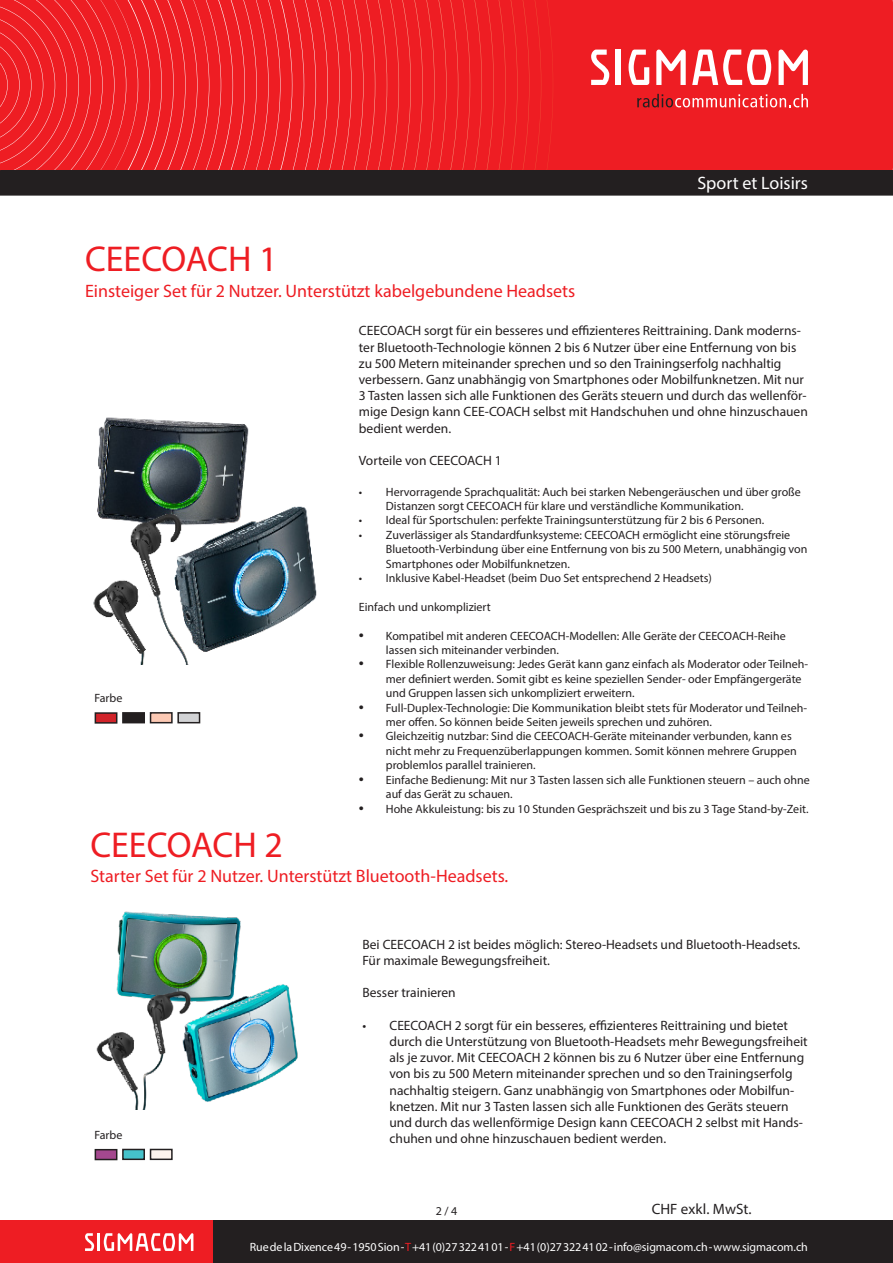
<style>
.page{position:relative;width:893px;height:1263px;background:#fff}
.page>*{position:absolute;margin:0;border:0;box-sizing:border-box;transform-origin:0 0}
.t1{font:36px "Myriad Pro";color:#ee1d23}
.t2{font:18px "Myriad Pro";color:#ee1d23}
.t3{font:18px "Myriad Pro";color:#fff}
.t4{font:15px "Myriad Pro";letter-spacing:.005em;color:#231f20}
.t5{font:13.5px/16.2px "Myriad Pro";color:#231f20}
.t6{font:12px/14.4px "Myriad Pro";color:#231f20}
.t7{font:12px "Myriad Pro";letter-spacing:-.005em;color:#fff}
.s1{font-size:18px}
.s2{color:#ee1d23}
</style>
<div class="page">
<div style="left:0;top:0;width:893px;height:170px;background:#ee1d23"></div>
<svg style="left:535px;top:1px;width:6px;height:168px"></svg>
<svg style="left:547px;top:2px;width:6px;height:166px"></svg>
<svg style="left:0;top:0;width:529px;height:170px"></svg>
<div style="left:0;top:1220px;width:214px;height:43px;background:#ee1d23"></div>
<div style="left:214px;top:1220px;width:679px;height:43px;background:#231f20"></div>
<hr style="left:97px;top:1233px;width:3px;height:18px;background:#fff">
<svg style="left:85px;top:1233px;width:9px;height:18px"></svg>
<svg style="left:104px;top:1233px;width:89px;height:18px"></svg>
<div style="left:1px;top:171px;width:891px;height:24px;background:#231f20"></div>
<div style="left:0;top:170px;width:893px;height:26px;border:2px solid #231f20"></div>
<svg style="left:637px;top:94px;width:171px;height:13px"></svg>
<svg style="left:629px;top:50px;width:20px;height:35px"></svg>
<svg style="left:656px;top:49px;width:30px;height:36px"></svg>
<svg style="left:778px;top:49px;width:30px;height:36px"></svg>
<div style="left:615px;top:50px;width:6px;height:35px;background:#fff"></div>
<svg style="left:591px;top:50px;width:18px;height:35px"></svg>
<svg style="left:692px;top:50px;width:79px;height:35px"></svg>
<img style="left:96px;top:911px;width:202px;height:199px">
<img style="left:93px;top:417px;width:224px;height:247px">
<div style="left:95px;top:713px;width:22px;height:10px;background:#d1232a"></div>
<div style="left:95px;top:712px;width:22px;height:12px;border:2px solid #231f20"></div>
<div style="left:123px;top:713px;width:21px;height:10px;background:#231f20"></div>
<div style="left:122px;top:712px;width:23px;height:11px;border:2px solid #231f20"></div>
<div style="left:151px;top:713px;width:21px;height:10px;background:#fcc9b4"></div>
<div style="left:150px;top:712px;width:23px;height:11px;border:2px solid #231f20"></div>
<div style="left:178px;top:713px;width:22px;height:10px;background:#d2d3d5"></div>
<div style="left:177px;top:712px;width:23px;height:11px;border:2px solid #231f20"></div>
<div style="left:95px;top:1150px;width:22px;height:9px;background:#a4488e"></div>
<div style="left:95px;top:1149px;width:22px;height:11px;border:2px solid #231f20"></div>
<div style="left:123px;top:1149px;width:21px;height:10px;background:#45c2cb"></div>
<div style="left:122px;top:1149px;width:23px;height:11px;border:2px solid #231f20"></div>
<div style="left:151px;top:1149px;width:21px;height:10px;background:#fdf3ed"></div>
<div style="left:150px;top:1149px;width:23px;height:11px;border:2px solid #231f20"></div>
<p class="t1" style="left:85px;top:237px;width:194px">CEECOACH 1</p>
<p class="t2" style="left:85px;top:279px;width:492px">Einsteiger Set für 2 Nutzer. Unterstützt kabelgebundene Headsets</p>
<h2 class="t3" style="left:697px;top:172px;width:112px">Sport et Loisirs</h2>
<p class="t6" style="left:95px;top:691px;width:29px">Farbe</p>
<p class="t5" style="left:359px;top:323px;width:450px">CEECOACH sorgt für ein besseres und effizienteres Reittraining. Dank moderns&shy;ter Bluetooth-Technologie können 2 bis 6 Nutzer über eine Entfernung von bis zu 500 Metern miteinander sprechen und so den Trainingserfolg nachhaltig verbessern. Ganz unabhängig von Smartphones oder Mobilfunknetzen. Mit nur 3 Tasten lassen sich alle Funktionen des Geräts steuern und durch das wellenför&shy;mige Design kann CEE-COACH selbst mit Handschuhen und ohne hinzuschauen bedient werden.</p>
<p class="t5" style="left:359px;top:452px;width:144px">Vorteile von CEECOACH 1</p>
<p class="t6" style="left:386px;top:484px;width:416px;text-indent:-27px">• Hervorragende Sprachqualität: Auch bei starken Nebengeräuschen und über große<br>Distanzen sorgt CEECOACH für klare und verständliche Kommunikation.</p>
<p class="t6" style="left:359px;top:513px;width:407px">• Ideal für Sportschulen: perfekte Trainingsunterstützung für 2 bis 6 Personen.</p>
<p class="t6" style="left:386px;top:527px;width:423px;text-indent:-27px">• Zuverlässiger als Standardfunksysteme: CEECOACH ermöglicht eine störungsfreie<br>Bluetooth-Verbindung über eine Entfernung von bis zu 500 Metern, unabhängig von<br>Smartphones oder Mobilfunknetzen.</p>
<p class="t6" style="left:359px;top:571px;width:355px">• Inklusive Kabel-Headset (beim Duo Set entsprechend 2 Headsets)</p>
<p class="t6" style="left:359px;top:599px;width:133px">Einfach und unkompliziert</p>
<p class="t6" style="left:386px;top:628px;width:401px;text-indent:-27px"><span class="s1">•</span> Kompatibel mit anderen CEECOACH-Modellen: Alle Geräte der CEECOACH-Reihe lassen sich miteinander verbinden.</p>
<p class="t6" style="left:386px;top:657px;width:424px;text-indent:-27px"><span class="s1">•</span> Flexible Rollenzuweisung: Jedes Gerät kann ganz einfach als Moderator oder Teilneh&shy;mer definiert werden. Somit gibt es keine speziellen Sender- oder Empfängergeräte und Gruppen lassen sich unkompliziert erweitern.</p>
<p class="t6" style="left:386px;top:700px;width:423px;text-indent:-27px"><span class="s1">•</span> Full-Duplex-Technologie: Die Kommunikation bleibt stets für Moderator und Teilneh&shy;mer offen. So können beide Seiten jeweils sprechen und zuhören.</p>
<p class="t6" style="left:386px;top:729px;width:412px;text-indent:-27px"><span class="s1">•</span> Gleichzeitig nutzbar: Sind die CEECOACH-Geräte miteinander verbunden, kann es nicht mehr zu Frequenzüberlappungen kommen. Somit können mehrere Gruppen problemlos parallel trainieren.</p>
<p class="t6" style="left:386px;top:772px;width:425px;text-indent:-27px"><span class="s1">•</span> Einfache Bedienung: Mit nur 3 Tasten lassen sich alle Funktionen steuern – auch ohne auf das Gerät zu schauen.</p>
<p class="t6" style="left:359px;top:801px;width:451px"><span class="s1">•</span> Hohe Akkuleistung: bis zu 10 Stunden Gesprächszeit und bis zu 3 Tage Stand-by-Zeit.</p>
<p class="t1" style="left:90px;top:822px;width:194px">CEECOACH 2</p>
<p class="t2" style="left:90px;top:865px;width:419px">Starter Set für 2 Nutzer. Unterstützt Bluetooth-Headsets.</p>
<p class="t6" style="left:95px;top:1127px;width:29px">Farbe</p>
<p class="t5" style="left:362px;top:936px;width:439px">Bei CEECOACH 2 ist beides möglich: Stereo-Headsets und Bluetooth-Headsets.<br>Für maximale Bewegungsfreiheit.</p>
<p class="t5" style="left:362px;top:984px;width:95px">Besser trainieren</p>
<p class="t5" style="left:389px;top:1017px;width:420px;text-indent:-27px">• CEECOACH 2 sorgt für ein besseres, effizienteres Reittraining und bietet durch die Unterstützung von Bluetooth-Headsets mehr Bewegungsfreiheit als je zuvor. Mit CEECOACH 2 können bis zu 6 Nutzer über eine Entfernung von bis zu 500 Metern miteinander sprechen und so den Trainingserfolg nachhaltig steigern. Ganz unabhängig von Smartphones oder Mobilfun&shy;knetzen. Mit nur 3 Tasten lassen sich alle Funktionen des Geräts steuern und durch das wellenförmige Design kann CEECOACH 2 selbst mit Hands&shy;chuhen und ohne hinzuschauen bedient werden.</p>
<p class="t4" style="left:652px;top:1200px;width:101px">CHF exkl. MwSt.</p>
<p class="t6" style="left:436px;top:1203px;width:23px">2 / 4</p>
<p class="t7" style="left:250px;top:1239px;width:560px">Rue de la Dixence 49 - 1950 Sion - <span class="s2">T</span> +41 (0)27 322 41 01 - <span class="s2">F</span> +41 (0)27 322 41 02 - info@sigmacom.ch - www.sigmacom.ch</p>
</div>
